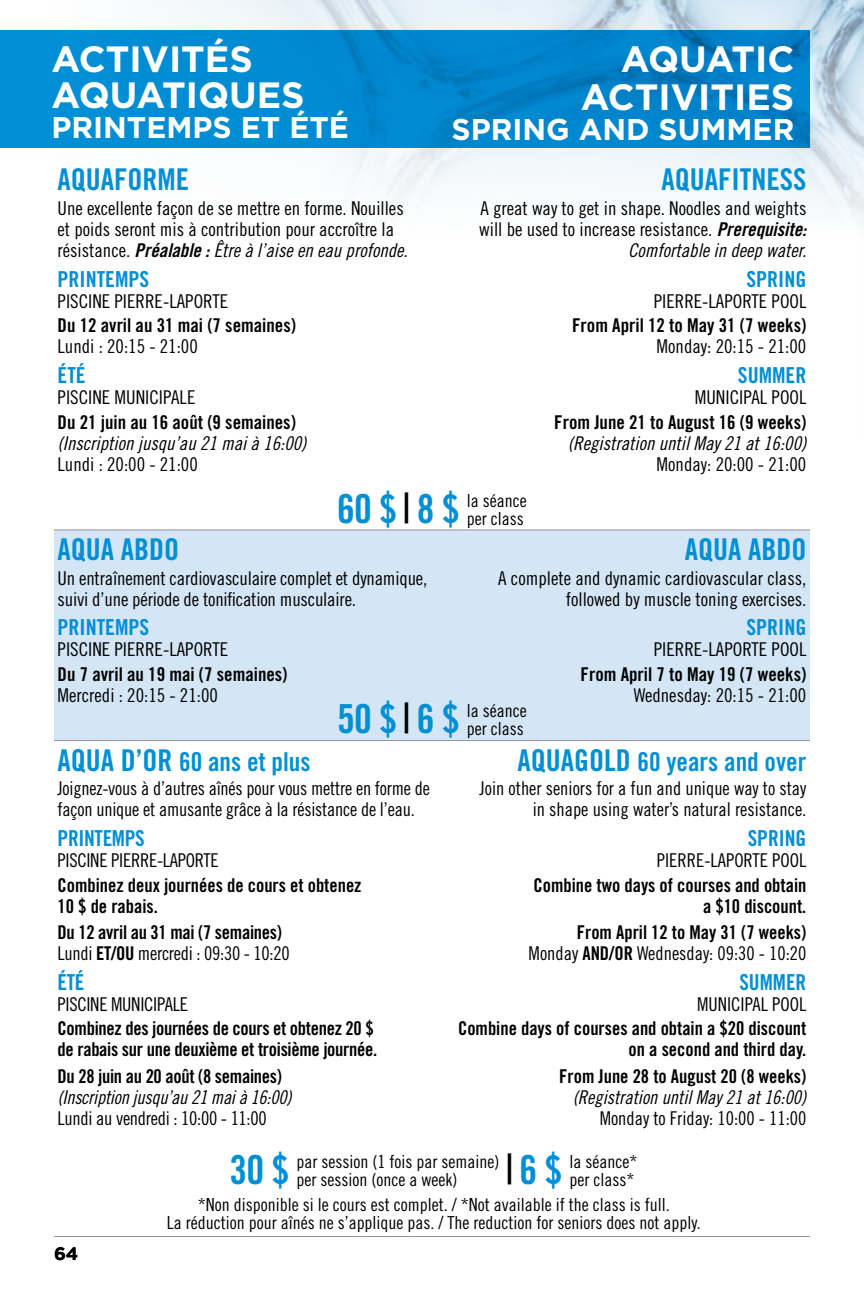
<style>
.page{position:relative;width:864px;height:1296px;background:#fff}
.page>*{position:absolute;margin:0;border:0;box-sizing:border-box;transform-origin:0 0}
.t1{font:40px "Trade Gothic Bold Cond Twenty";color:#008fd5}
.t2{font:700 36.6px/38px "Gotham";color:#fff;text-align:right}
.activité{font:30px "Trade Gothic Bold Cond Twenty";color:#008fd5}
.t3{font:700 30px "Gotham";color:#fff}
.activité-2{font:26px "Trade Gothic Bold Cond Twenty";color:#008fd5}
.Niveau{font:22px "Trade Gothic Bold Cond Twenty";color:#008fd5}
.instructeur{font:19px/21px "Trade Gothic Cond Eighteen";color:#000}
.Session{font:19px/21px "Trade Gothic Bold Cond Twenty";color:#000}
.t4{font:19px "Trade Gothic Cond Eighteen Obl";color:#000}
.t5{font:18px/18px "Trade Gothic Cond Eighteen";color:#000}
.t6{font:700 18px "Gotham";color:#000}
.s1{font-family:"Trade Gothic Bold Cond Twenty Obl"}
.s2{font-family:"Trade Gothic Cond Eighteen Obl"}
.s3{font-size:41.8px;color:#000}
.s4{font-size:30px}
.s5{font-family:"Trade Gothic Bold Cond Twenty"}
</style>
<div class="page">
<img style="left:174px;top:0;width:690px;height:225px">
<div style="left:54px;top:530px;width:756px;height:210px;background:#d4e6f6"></div>
<hr style="left:54px;top:529px;width:378px;height:1px;background:#939598">
<hr style="left:432px;top:529px;width:378px;height:1px;background:#939598">
<hr style="left:54px;top:740px;width:378px;height:1px;background:#939598">
<hr style="left:432px;top:740px;width:378px;height:1px;background:#939598">
<hr style="left:54px;top:1236px;width:378px;height:1px;background:#939598">
<hr style="left:432px;top:1236px;width:378px;height:1px;background:#939598">
<svg style="left:0;top:30px;width:810px;height:118px;background:#0086cd"></svg>
<p class="t2" style="left:51px;top:40px;width:255px;line-height:36px;text-align:left">ACTIVITÉS<br>AQUATIQUES</p>
<p class="t3" style="left:51px;top:110px;width:299px">PRINTEMPS ET ÉTÉ</p>
<p class="activité" style="left:58px;top:161px;width:133px">AQUAFORME</p>
<p class="instructeur" style="left:58px;top:197px;width:352px">Une excellente façon de se mettre en forme. Nouilles et poids seront mis à contribution pour accroître la résistance. <span class="s1">Préalable :</span> <span class="s2">Être à l’aise en eau profonde.</span></p>
<p class="Niveau" style="left:58px;top:265px;width:93px">PRINTEMPS</p>
<p class="instructeur" style="left:58px;top:290px;width:172px">PISCINE PIERRE-LAPORTE</p>
<p class="Session" style="left:58px;top:315px;width:240px">Du 12 avril au 31 mai (7 semaines)</p>
<p class="instructeur" style="left:58px;top:336px;width:142px">Lundi : 20:15 - 21:00</p>
<p class="Niveau" style="left:58px;top:362px;width:30px">ÉTÉ</p>
<p class="instructeur" style="left:58px;top:386px;width:139px">PISCINE MUNICIPALE</p>
<p class="Session" style="left:58px;top:411px;width:240px">Du 21 juin au 16 août (9 semaines)</p>
<p class="t4" style="left:58px;top:431px;width:250px">(Inscription jusqu’au 21 mai à 16:00)</p>
<p class="instructeur" style="left:58px;top:453px;width:142px">Lundi : 20:00 - 21:00</p>
<p class="t2" style="left:581px;top:39px;width:215px">AQUATIC<br>ACTIVITIES</p>
<p class="t3" style="left:452px;top:112px;width:344px">SPRING AND SUMMER</p>
<p class="activité" style="left:661px;top:161px;width:146px">AQUAFITNESS</p>
<p class="instructeur" style="left:479px;top:197px;width:329px;text-align:right">A great way to get in shape. Noodles and weights will be used to increase resistance. <span class="s1">Prerequisite:<br></span><span class="s2">Comfortable in deep water.</span></p>
<p class="Niveau" style="left:747px;top:265px;width:61px">SPRING</p>
<p class="instructeur" style="left:654px;top:290px;width:154px">PIERRE-LAPORTE POOL</p>
<p class="Session" style="left:572px;top:315px;width:236px">From April 12 to May 31 (7 weeks)</p>
<p class="instructeur" style="left:657px;top:336px;width:151px">Monday: 20:15 - 21:00</p>
<p class="Niveau" style="left:738px;top:362px;width:70px">SUMMER</p>
<p class="instructeur" style="left:695px;top:386px;width:113px">MUNICIPAL POOL</p>
<p class="Session" style="left:554px;top:411px;width:254px">From June 21 to August 16 (9 weeks)</p>
<p class="t4" style="left:568px;top:431px;width:240px">(Registration until May 21 at 16:00)</p>
<p class="instructeur" style="left:657px;top:453px;width:151px">Monday: 20:00 - 21:00</p>
<p class="t1" style="left:337px;top:484px;width:124px">60 $<span class="s3">|</span>8 $</p>
<p class="t5" style="left:467px;top:491px;width:61px">la séance per class</p>
<p class="activité" style="left:58px;top:531px;width:123px">AQUA ABDO</p>
<p class="instructeur" style="left:58px;top:567px;width:371px">Un entraînement cardiovasculaire complet et dynamique, suivi d’une période de tonification musculaire.</p>
<p class="Niveau" style="left:58px;top:614px;width:93px">PRINTEMPS</p>
<p class="instructeur" style="left:58px;top:639px;width:172px">PISCINE PIERRE-LAPORTE</p>
<p class="Session" style="left:58px;top:664px;width:231px">Du 7 avril au 19 mai (7 semaines)</p>
<p class="instructeur" style="left:58px;top:685px;width:162px">Mercredi : 20:15 - 21:00</p>
<p class="activité" style="left:685px;top:531px;width:123px">AQUA ABDO</p>
<p class="instructeur" style="left:498px;top:567px;width:310px;text-align:right">A complete and dynamic cardiovascular class, followed by muscle toning exercises.</p>
<p class="Niveau" style="left:747px;top:614px;width:61px">SPRING</p>
<p class="instructeur" style="left:654px;top:639px;width:154px">PIERRE-LAPORTE POOL</p>
<p class="Session" style="left:581px;top:664px;width:227px">From April 7 to May 19 (7 weeks)</p>
<p class="instructeur" style="left:634px;top:685px;width:174px">Wednesday: 20:15 - 21:00</p>
<p class="t1" style="left:337px;top:695px;width:124px">50 $<span class="s3">|</span>6 $</p>
<p class="t5" style="left:467px;top:702px;width:61px">la séance per class</p>
<p class="activité-2" style="left:58px;top:746px;width:254px"><span class="s4">AQUA D’OR</span> 60 ans et plus</p>
<p class="instructeur" style="left:58px;top:778px;width:374px">Joignez-vous à d’autres aînés pour vous mettre en forme de façon unique et amusante grâce à la résistance de l’eau.</p>
<p class="Niveau" style="left:58px;top:825px;width:89px">PRINTEMPS</p>
<p class="instructeur" style="left:58px;top:850px;width:163px">PISCINE PIERRE-LAPORTE</p>
<p class="Session" style="left:58px;top:874px;width:305px">Combinez deux journées de cours et obtenez<br>10 $ de rabais.</p>
<p class="Session" style="left:58px;top:922px;width:226px">Du 12 avril au 31 mai (7 semaines)</p>
<p class="instructeur" style="left:58px;top:943px;width:234px">Lundi <span class="s5">ET/OU</span> mercredi : 09:30 - 10:20</p>
<p class="Niveau" style="left:58px;top:969px;width:28px">ÉTÉ</p>
<p class="instructeur" style="left:58px;top:993px;width:132px">PISCINE MUNICIPALE</p>
<p class="Session" style="left:58px;top:1018px;width:321px">Combinez des journées de cours et obtenez 20 $ de rabais sur une deuxième et troisième journée.</p>
<p class="Session" style="left:58px;top:1065px;width:226px">Du 28 juin au 20 août (8 semaines)</p>
<p class="t4" style="left:58px;top:1086px;width:235px">(Inscription jusqu’au 21 mai à 16:00)</p>
<p class="instructeur" style="left:58px;top:1107px;width:211px">Lundi au vendredi : 10:00 - 11:00</p>
<p class="activité-2" style="left:518px;top:746px;width:290px"><span class="s4">AQUAGOLD</span> 60 years and over</p>
<p class="instructeur" style="left:480px;top:778px;width:328px;text-align:right">Join other seniors for a fun and unique way to stay in shape using water’s natural resistance.</p>
<p class="Niveau" style="left:748px;top:825px;width:60px">SPRING</p>
<p class="instructeur" style="left:657px;top:850px;width:151px">PIERRE-LAPORTE POOL</p>
<p class="Session" style="left:533px;top:874px;width:274px;text-align:right">Combine two days of courses and obtain a $10 discount.</p>
<p class="Session" style="left:577px;top:922px;width:231px">From April 12 to May 31 (7 weeks)</p>
<p class="instructeur" style="left:529px;top:943px;width:279px">Monday <span class="s5">AND/OR</span> Wednesday: 09:30 - 10:20</p>
<p class="Niveau" style="left:739px;top:969px;width:69px">SUMMER</p>
<p class="instructeur" style="left:697px;top:993px;width:111px">MUNICIPAL POOL</p>
<p class="Session" style="left:458px;top:1018px;width:350px;text-align:right">Combine days of courses and obtain a $20 discount on a second and third day.</p>
<p class="Session" style="left:559px;top:1065px;width:249px">From June 28 to August 20 (8 weeks)</p>
<p class="t4" style="left:573px;top:1086px;width:235px">(Registration until May 21 at 16:00)</p>
<p class="instructeur" style="left:600px;top:1107px;width:208px">Monday to Friday: 10:00 - 11:00</p>
<p class="t6" style="left:54px;top:1243px;width:26px">64</p>
<p class="t1" style="left:229px;top:1146px;width:61px">30 $</p>
<p class="t5" style="left:296px;top:1153px;width:204px">par session (1 fois par semaine) per session (once a week)</p>
<p class="t1" style="left:506px;top:1146px;width:58px"><span class="s3">|</span>6 $</p>
<p class="t5" style="left:570px;top:1153px;width:69px">la séance* per class*</p>
<p class="t5" style="left:198px;top:1196px;width:473px">*Non disponible si le cours est complet. / *Not available if the class is full.</p>
<p class="t5" style="left:167px;top:1214px;width:536px">La réduction pour aînés ne s’applique pas. / The reduction for seniors does not apply.</p>
</div>
